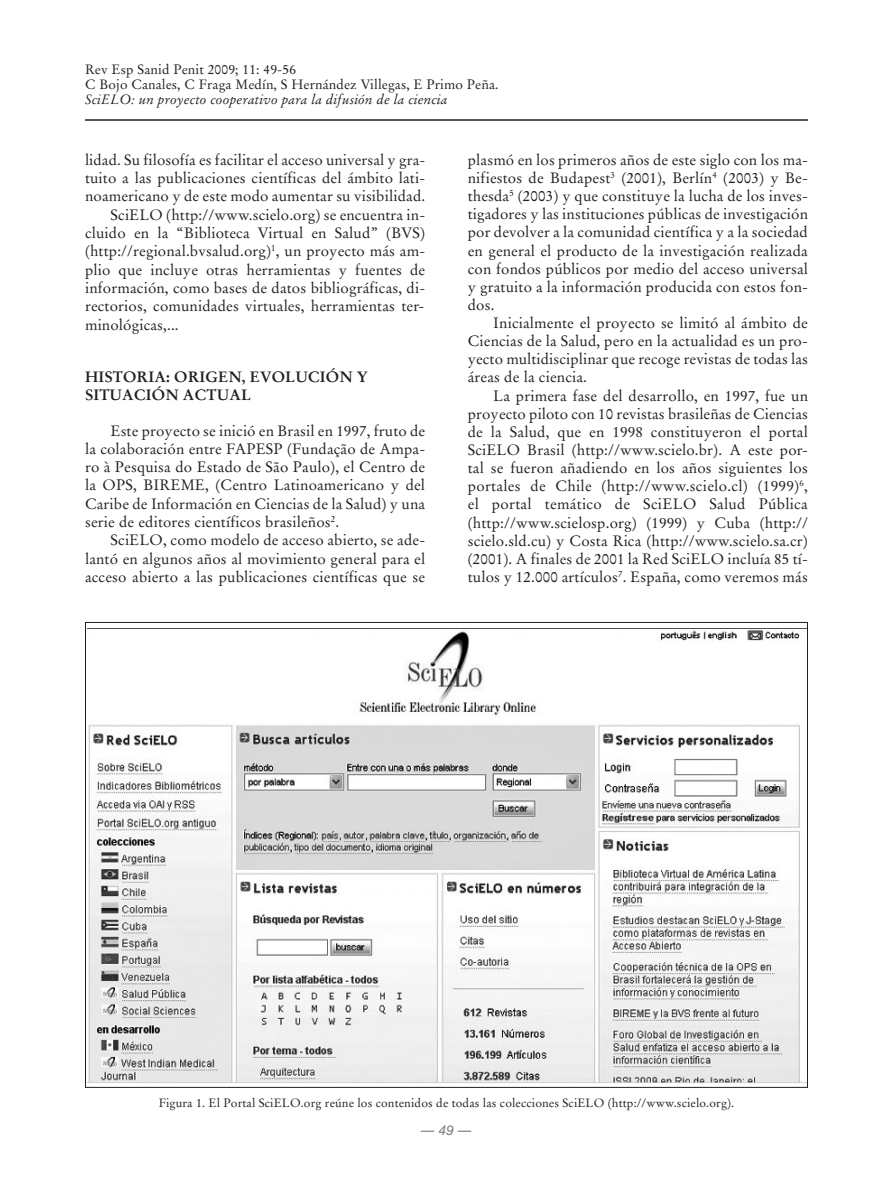
<style>
.page{position:relative;width:893px;height:1191px;background:#fff}
.page>*{position:absolute;margin:0;border:0;box-sizing:border-box;transform-origin:0 0}
.t1{font:15px/18.1px "Stempel Garamond";letter-spacing:.01em;color:#231f20;text-align:justify}
.t2{font:700 15px/18.3px "Stempel Garamond";letter-spacing:.01em;color:#231f20}
.t3{font:13.5px/15px "Stempel Garamond";letter-spacing:.01em;color:#231f20}
.t4{font:italic 13.5px "Stempel Garamond";letter-spacing:.01em;color:#231f20}
.t5{font:italic 13.5px "Helvetica Neue";color:#76787b}
.t6{font:12px "Stempel Garamond";letter-spacing:.01em;color:#231f20}
</style>
<div class="page">
<hr style="left:85px;top:119px;width:723px;height:2px;background:#231f20">
<img style="left:88px;top:629px;width:718px;height:454px">
<p class="t3" style="left:85px;top:63px;width:415px">Rev Esp Sanid Penit 2009; 11: 49-56<br>C Bojo Canales, C Fraga Medín, S Hernández Villegas, E Primo Peña.</p>
<p class="t4" style="left:85px;top:94px;width:364px">SciELO: un proyecto cooperativo para la difusión de la ciencia</p>
<p class="t1" style="left:85px;top:152px;width:342px">lidad. Su filosofía es facilitar el acceso universal y gra-</p>
<p class="t1" style="left:85px;top:170px;width:342px">tuito a las publicaciones científicas del ámbito lati-</p>
<p class="t1" style="left:85px;top:189px;width:342px">noamericano y de este modo aumentar su visibilidad.</p>
<p class="t1" style="left:111px;top:207px;width:316px">SciELO (http://www.scielo.org) se encuentra in-</p>
<p class="t1" style="left:85px;top:225px;width:342px">cluido en la “Biblioteca Virtual en Salud” (BVS)</p>
<p class="t1" style="left:85px;top:243px;width:342px">(http://regional.bvsalud.org)<sup>1</sup>, un proyecto más am-</p>
<p class="t1" style="left:85px;top:262px;width:342px">plio que incluye otras herramientas y fuentes de</p>
<p class="t1" style="left:85px;top:280px;width:342px">información, como bases de datos bibliográficas, di-</p>
<p class="t1" style="left:85px;top:298px;width:341px">rectorios, comunidades virtuales, herramientas ter-</p>
<p class="t1" style="left:85px;top:317px;width:95px">minológicas,...</p>
<p class="t2" style="left:85px;top:369px;width:284px">HISTORIA: ORIGEN, EVOLUCIÓN Y<br>SITUACIÓN ACTUAL</p>
<p class="t1" style="left:85px;top:422px;width:342px;text-indent:26px">Este proyecto se inició en Brasil en 1997, fruto de la colaboración entre FAPESP (Fundação de Ampa&shy;ro à Pesquisa do Estado de São Paulo), el Centro de la OPS, BIREME, (Centro Latinoamericano y del Caribe de Información en Ciencias de la Salud) y una serie de editores científicos brasileños<sup>2</sup>.</p>
<p class="t1" style="left:85px;top:532px;width:342px;text-indent:26px">SciELO, como modelo de acceso abierto, se ade&shy;lantó en algunos años al movimiento general para el acceso abierto a las publicaciones científicas que se</p>
<p class="t1" style="left:468px;top:152px;width:342px">plasmó en los primeros años de este siglo con los ma&shy;nifiestos de Budapest<sup>3</sup> (2001), Berlín<sup>4</sup> (2003) y Be&shy;thesda<sup>5</sup> (2003) y que constituye la lucha de los inves&shy;tigadores y las instituciones públicas de investigación por devolver a la comunidad científica y a la sociedad en general el producto de la investigación realizada con fondos públicos por medio del acceso universal y gratuito a la información producida con estos fon&shy;dos.</p>
<p class="t1" style="left:468px;top:315px;width:342px;text-indent:26px">Inicialmente el proyecto se limitó al ámbito de Ciencias de la Salud, pero en la actualidad es un pro&shy;yecto multidisciplinar que recoge revistas de todas las áreas de la ciencia.</p>
<p class="t1" style="left:468px;top:388px;width:342px;text-indent:26px">La primera fase del desarrollo, en 1997, fue un proyecto piloto con 10 revistas brasileñas de Ciencias de la Salud, que en 1998 constituyeron el portal SciELO Brasil (http://www.scielo.br). A este por&shy;tal se fueron añadiendo en los años siguientes los portales de Chile (http://www.scielo.cl) (1999)<sup>6</sup>, el portal temático de SciELO Salud Pública (http://www.scielosp.org) (1999) y Cuba (http:// scielo.sld.cu) y Costa Rica (http://www.scielo.sa.cr) (2001). A finales de 2001 la Red SciELO incluía 85 tí&shy;tulos y 12.000 artículos<sup>7</sup>. España, como veremos más</p>
<p class="t6" style="left:159px;top:1097px;width:577px">Figura 1. El Portal SciELO.org reúne los contenidos de todas las colecciones SciELO (http://www.scielo.org).</p>
<p class="t5" style="left:421px;top:1125px;width:52px">— 49 —</p>
</div>
